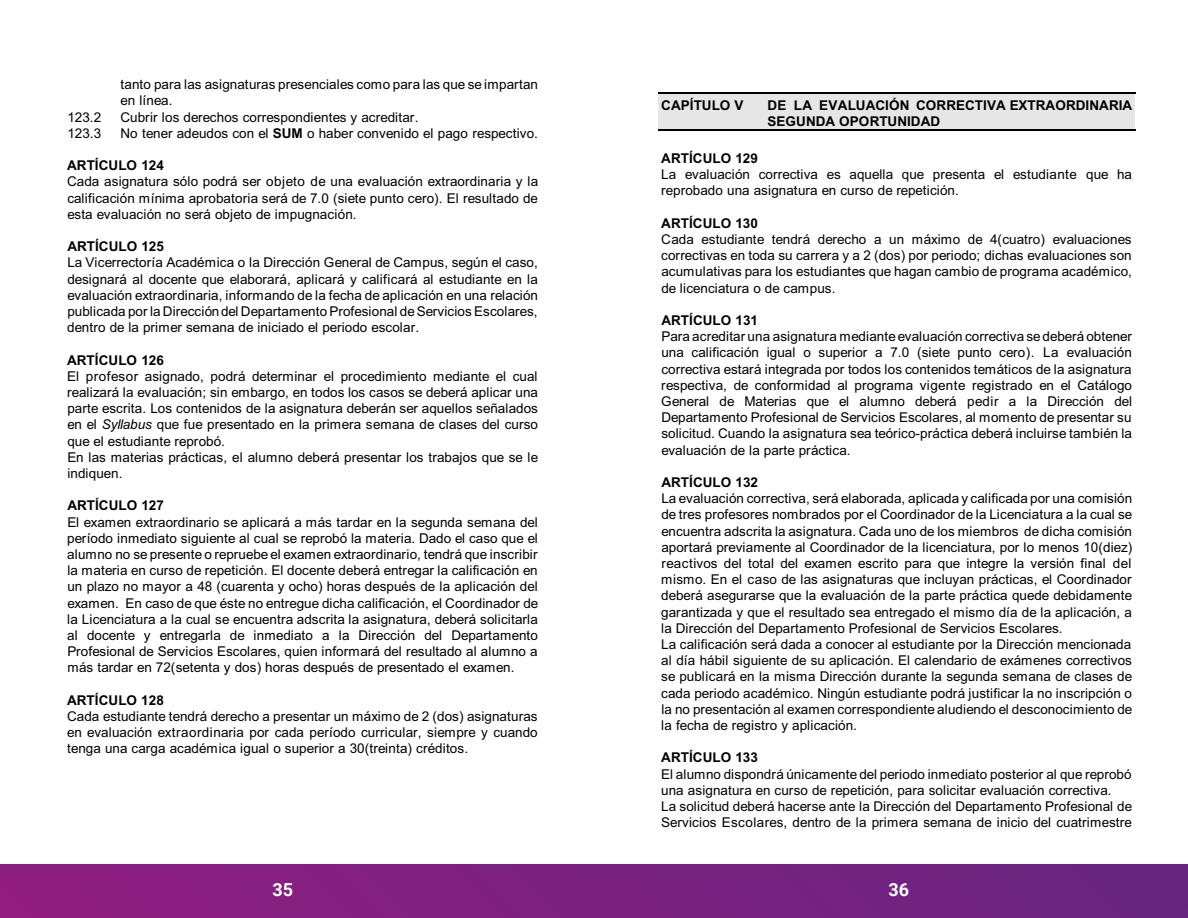
<style>
.page{position:relative;width:1188px;height:918px;background:#fff}
.page>*{position:absolute;margin:0;border:0;box-sizing:border-box;transform-origin:0 0}
.t1{font:700 18px "Roboto";color:#fff}
.t2{font:13.5px/16.2px "Arial";color:#000;text-align:justify}
.t3{font:700 13.5px/16.2px "Arial";color:#000}
.s1{font-weight:700}
.s2{font-style:italic}
</style>
<div class="page">
<div style="left:658px;top:93px;width:477px;height:38px;background:#e6e6e6"></div>
<hr style="left:658px;top:93px;width:477px;height:1px;background:#000">
<hr style="left:658px;top:130px;width:477px;height:1px;background:#000">
<div style="left:0;top:864px;width:1188px;height:54px;background:linear-gradient(to right,#901d80,#67257f)"></div>
<p class="t2" style="left:121px;top:78px;width:419px">tanto para las asignaturas presenciales como para las que se impartan en línea.</p>
<p class="t2" style="left:67px;top:110px;width:36px">123.2</p>
<p class="t2" style="left:121px;top:110px;width:299px">Cubrir los derechos correspondientes y acreditar.</p>
<p class="t2" style="left:67px;top:126px;width:36px">123.3</p>
<p class="t2" style="left:121px;top:126px;width:419px">No tener adeudos con el <span class="s1">SUM</span> o haber convenido el pago respectivo.</p>
<p class="t3" style="left:67px;top:159px;width:98px">ARTÍCULO 124</p>
<p class="t2" style="left:67px;top:175px;width:472px">Cada asignatura sólo podrá ser objeto de una evaluación extraordinaria y la calificación mínima aprobatoria será de 7.0 (siete punto cero). El resultado de esta evaluación no será objeto de impugnación.</p>
<p class="t3" style="left:67px;top:240px;width:98px">ARTÍCULO 125</p>
<p class="t2" style="left:67px;top:256px;width:472px">La Vicerrectoría Académica o la Dirección General de Campus, según el caso, designará al docente que elaborará, aplicará y calificará al estudiante en la evaluación extraordinaria, informando de la fecha de aplicación en una relación publicada por la Direccióndel Departamento Profesional deServicios Escolares, dentro de la primer semana de iniciado el periodo escolar.</p>
<p class="t3" style="left:67px;top:353px;width:98px">ARTÍCULO 126</p>
<p class="t2" style="left:67px;top:369px;width:472px;text-align:left">El profesor asignado, podrá determinar el procedimiento mediante el cual realizará la evaluación; sin embargo, en todos los casos se deberá aplicar una parte escrita. Los contenidos de la asignatura deberán ser aquellos señalados en el <span class="s2">Syllabus</span> que fue presentado en la primera semana de clases del curso que el estudiante reprobó.<br>En las materias prácticas, el alumno deberá presentar los trabajos que se le indiquen.</p>
<p class="t3" style="left:67px;top:499px;width:98px">ARTÍCULO 127</p>
<p class="t2" style="left:67px;top:515px;width:473px">El examen extraordinario se aplicará a más tardar en la segunda semana del período inmediato siguiente al cual se reprobó la materia. Dado el caso que el alumno no se presente o repruebe el examen extraordinario, tendrá que inscribir la materia en curso de repetición. El docente deberá entregar la calificación en un plazo no mayor a 48 (cuarenta y ocho) horas después de la aplicación del examen. En caso de que éste no entregue dicha calificación, el Coordinador de la Licenciatura a la cual se encuentra adscrita la asignatura, deberá solicitarla al docente y entregarla de inmediato a la Dirección del Departamento Profesional de Servicios Escolares, quien informará del resultado al alumno a más tardar en 72(setenta y dos) horas después de presentado el examen.</p>
<p class="t3" style="left:67px;top:693px;width:98px">ARTÍCULO 128</p>
<p class="t2" style="left:67px;top:710px;width:472px">Cada estudiante tendrá derecho a presentar un máximo de 2 (dos) asignaturas en evaluación extraordinaria por cada período curricular, siempre y cuando tenga una carga académica igual o superior a 30(treinta) créditos.</p>
<p class="t3" style="left:661px;top:98px;width:84px">CAPÍTULO V</p>
<p class="t3" style="left:767px;top:98px;width:366px">DE LA EVALUACIÓN CORRECTIVA EXTRAORDINARIA<br>SEGUNDA OPORTUNIDAD</p>
<p class="t3" style="left:661px;top:152px;width:98px">ARTÍCULO 129</p>
<p class="t2" style="left:661px;top:168px;width:472px">La evaluación correctiva es aquella que presenta el estudiante que ha reprobado una asignatura en curso de repetición.</p>
<p class="t3" style="left:661px;top:216px;width:98px">ARTÍCULO 130</p>
<p class="t2" style="left:661px;top:233px;width:472px">Cada estudiante tendrá derecho a un máximo de 4(cuatro) evaluaciones correctivas en toda su carrera y a 2 (dos) por periodo; dichas evaluaciones son acumulativas para los estudiantes que hagan cambio de programa académico, de licenciatura o de campus.</p>
<p class="t3" style="left:661px;top:314px;width:98px">ARTÍCULO 131</p>
<p class="t2" style="left:661px;top:330px;width:472px">Para acreditar una asignatura medianteevaluación correctiva sedeberá obtener una calificación igual o superior a 7.0 (siete punto cero). La evaluación correctiva estará integrada por todos los contenidos temáticos de la asignatura respectiva, de conformidad al programa vigente registrado en el Catálogo General de Materias que el alumno deberá pedir a la Dirección del Departamento Profesional de Servicios Escolares, al momento de presentar su solicitud. Cuando la asignatura sea teórico-práctica deberá incluirse también la evaluación de la parte práctica.</p>
<p class="t3" style="left:661px;top:476px;width:98px">ARTÍCULO 132</p>
<p class="t2" style="left:661px;top:492px;width:473px;text-align:left">La evaluación correctiva, será elaborada, aplicada y calificada por una comisión de tres profesores nombrados por el Coordinador de la Licenciatura a la cual se encuentra adscrita la asignatura. Cada uno de los miembros de dicha comisión aportará previamente al Coordinador de la licenciatura, por lo menos 10(diez) reactivos del total del examen escrito para que integre la versión final del mismo. En el caso de las asignaturas que incluyan prácticas, el Coordinador deberá asegurarse que la evaluación de la parte práctica quede debidamente garantizada y que el resultado sea entregado el mismo día de la aplicación, a la Dirección del Departamento Profesional de Servicios Escolares.<br>La calificación será dada a conocer al estudiante por la Dirección mencionada al día hábil siguiente de su aplicación. El calendario de exámenes correctivos se publicará en la misma Dirección durante la segunda semana de clases de cada periodo académico. Ningún estudiante podrá justificar la no inscripción o la no presentación al examen correspondiente aludiendo el desconocimiento de la fecha de registro y aplicación.</p>
<p class="t3" style="left:661px;top:751px;width:98px">ARTÍCULO 133</p>
<p class="t2" style="left:661px;top:767px;width:472px;text-align:left">El alumno dispondrá únicamente del periodo inmediato posterior al que reprobó una asignatura en curso de repetición, para solicitar evaluación correctiva.<br>La solicitud deberá hacerse ante la Dirección del Departamento Profesional de Servicios Escolares, dentro de la primera semana de inicio del cuatrimestre</p>
<h1 class="t1" style="left:273px;top:877px;width:22px">35</h1>
<h1 class="t1" style="left:888px;top:877px;width:22px">36</h1>
</div>
